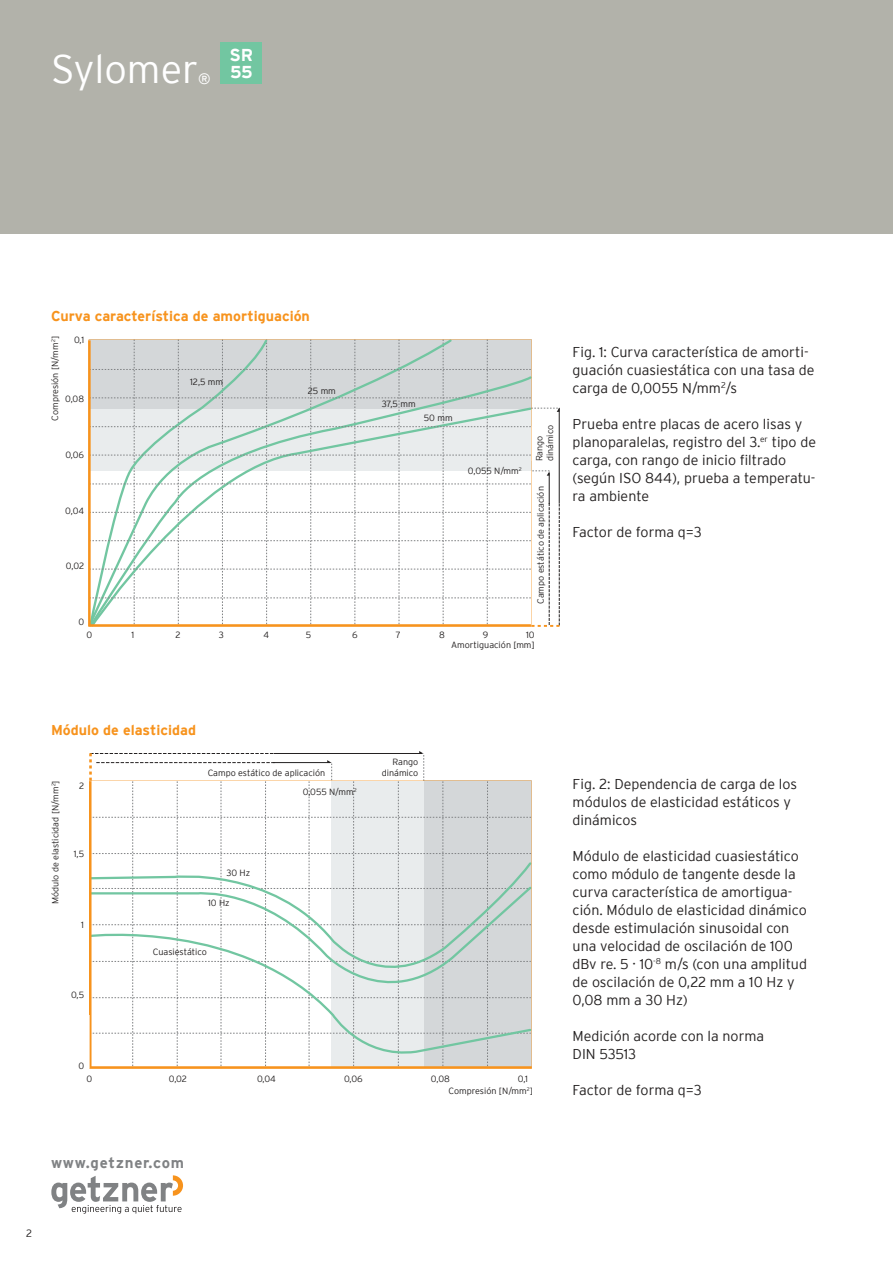
<style>
.page{position:relative;width:893px;height:1263px;background:#fff}
.page>*{position:absolute;margin:0;border:0;box-sizing:border-box;transform-origin:0 0}
.t1{font:300 39.75px "Interstate";color:#fff}
.t2{font:700 17.25px/17.2px "Interstate";color:#fff}
.t3{font:700 15px "Interstate";letter-spacing:.055em;color:#808284}
.t4{font:15px "Interstate";color:#fff}
.t5{font:300 14.25px/18px "Interstate";color:#221f1f}
.t6{font:700 14.25px "Interstate";color:#f7931d}
.t7{font:300 10.5px "Interstate";color:#221f1f}
.t8{font:300 9px/10.8px "Interstate";color:#221f1f;text-align:right}
</style>
<div class="page">
<svg style="left:89px;top:339px;width:471px;height:288px"></svg>
<svg style="left:89px;top:751px;width:442px;height:317px"></svg>
<div style="left:0;top:0;width:893px;height:234px;background:#b2b2aa"></div>
<div style="left:221px;top:42px;width:41px;height:41px;background:#72c6a1"></div>
<svg style="left:51px;top:1175px;width:132px;height:39px"></svg>
<h1 class="t1" style="left:51px;top:51px;width:149px">Sylomer</h1>
<p class="t4" style="left:198px;top:70px;width:14px">®</p>
<p class="t2" style="left:229px;top:47px;width:25px">SR<br>55</p>
<p class="t6" style="left:51px;top:310px;width:260px">Curva característica de amortiguación</p>
<p class="t8" style="left:74px;top:335px;width:12px">0,1</p>
<p class="t8" style="left:50px;top:421px;width:86px;rotate:-90deg">Compresión [N/mm<sup>2</sup>]</p>
<p class="t8" style="left:65px;top:394px;width:20px">0,08</p>
<p class="t8" style="left:65px;top:450px;width:20px">0,06</p>
<p class="t8" style="left:65px;top:505px;width:20px">0,04</p>
<p class="t8" style="left:66px;top:561px;width:20px">0,02</p>
<p class="t8" style="left:78px;top:617px;width:7px">0</p>
<p class="t8" style="left:190px;top:376px;width:35px">12,5 mm</p>
<p class="t8" style="left:308px;top:386px;width:29px">25 mm</p>
<p class="t8" style="left:382px;top:399px;width:35px">37,5 mm</p>
<p class="t8" style="left:424px;top:412px;width:30px">50 mm</p>
<p class="t8" style="left:468px;top:466px;width:55px">0,055 N/mm<sup>2</sup></p>
<p class="t8" style="left:534px;top:461px;width:38px;text-align:left;rotate:-90deg">Rango dinámico</p>
<p class="t8" style="left:536px;top:604px;width:119px;rotate:-90deg">Campo estático de aplicación</p>
<p class="t8" style="left:86px;top:630px;width:7px">0</p>
<p class="t8" style="left:132px;top:630px;width:4px">1</p>
<p class="t8" style="left:175px;top:630px;width:7px">2</p>
<p class="t8" style="left:219px;top:630px;width:7px">3</p>
<p class="t8" style="left:264px;top:630px;width:7px">4</p>
<p class="t8" style="left:306px;top:630px;width:7px">5</p>
<p class="t8" style="left:352px;top:630px;width:7px">6</p>
<p class="t8" style="left:396px;top:630px;width:7px">7</p>
<p class="t8" style="left:439px;top:630px;width:7px">8</p>
<p class="t8" style="left:483px;top:630px;width:7px">9</p>
<p class="t8" style="left:526px;top:630px;width:10px">10</p>
<p class="t8" style="left:451px;top:640px;width:85px">Amortiguación [mm]</p>
<p class="t5" style="left:573px;top:344px;width:243px">Fig. 1: Curva característica de amorti&shy;guación cuasiestática con una tasa de carga de 0,0055 N/mm<sup>2</sup>/s</p>
<p class="t5" style="left:573px;top:416px;width:245px">Prueba entre placas de acero lisas y planoparalelas, registro del 3.<sup>er</sup> tipo de carga, con rango de inicio iltrado (según ISO 844), prueba a temperatu&shy;ra ambiente</p>
<p class="t5" style="left:573px;top:524px;width:131px">Factor de forma q=3</p>
<p class="t6" style="left:51px;top:724px;width:147px">Módulo de elasticidad</p>
<p class="t8" style="left:50px;top:904px;width:125px;rotate:-90deg">Módulo de elasticidad [N/mm<sup>2</sup>]</p>
<p class="t8" style="left:79px;top:781px;width:7px">2</p>
<p class="t8" style="left:74px;top:849px;width:12px">1,5</p>
<p class="t8" style="left:81px;top:919px;width:4px">1</p>
<p class="t8" style="left:208px;top:767px;width:119px">Campo estático de aplicación</p>
<p class="t8" style="left:382px;top:757px;width:38px">Rango dinámico</p>
<p class="t8" style="left:226px;top:868px;width:25px">30 Hz</p>
<p class="t8" style="left:208px;top:898px;width:23px">10 Hz</p>
<p class="t8" style="left:303px;top:787px;width:55px">0,055 N/mm<sup>2</sup></p>
<p class="t8" style="left:71px;top:990px;width:15px">0,5</p>
<p class="t8" style="left:153px;top:947px;width:56px">Cuasiestático</p>
<p class="t8" style="left:78px;top:1061px;width:7px">0</p>
<p class="t8" style="left:86px;top:1074px;width:7px">0</p>
<p class="t8" style="left:169px;top:1074px;width:20px">0,02</p>
<p class="t8" style="left:257px;top:1074px;width:20px">0,04</p>
<p class="t8" style="left:344px;top:1074px;width:20px">0,06</p>
<p class="t8" style="left:431px;top:1074px;width:20px">0,08</p>
<p class="t8" style="left:518px;top:1074px;width:12px">0,1</p>
<p class="t8" style="left:448px;top:1086px;width:86px">Compresión [N/mm<sup>2</sup>]</p>
<p class="t3" style="left:51px;top:1156px;width:135px">www.getzner.com</p>
<p class="t7" style="left:26px;top:1229px;width:7px">2</p>
<p class="t5" style="left:573px;top:776px;width:226px">Fig. 2: Dependencia de carga de los módulos de elasticidad estáticos y dinámicos</p>
<p class="t5" style="left:573px;top:848px;width:236px">Módulo de elasticidad cuasiestático como módulo de tangente desde la curva característica de amortigua&shy;ción. Módulo de elasticidad dinámico desde estimulación sinusoidal con una velocidad de oscilación de 100 dBv re. 5 · 10<sup>-8</sup> m/s (con una amplitud de oscilación de 0,22 mm a 10 Hz y<br>0,08 mm a 30 Hz)</p>
<p class="t5" style="left:573px;top:1028px;width:193px">Medición acorde con la norma<br>DIN 53513</p>
<p class="t5" style="left:573px;top:1082px;width:131px">Factor de forma q=3</p>
</div>
